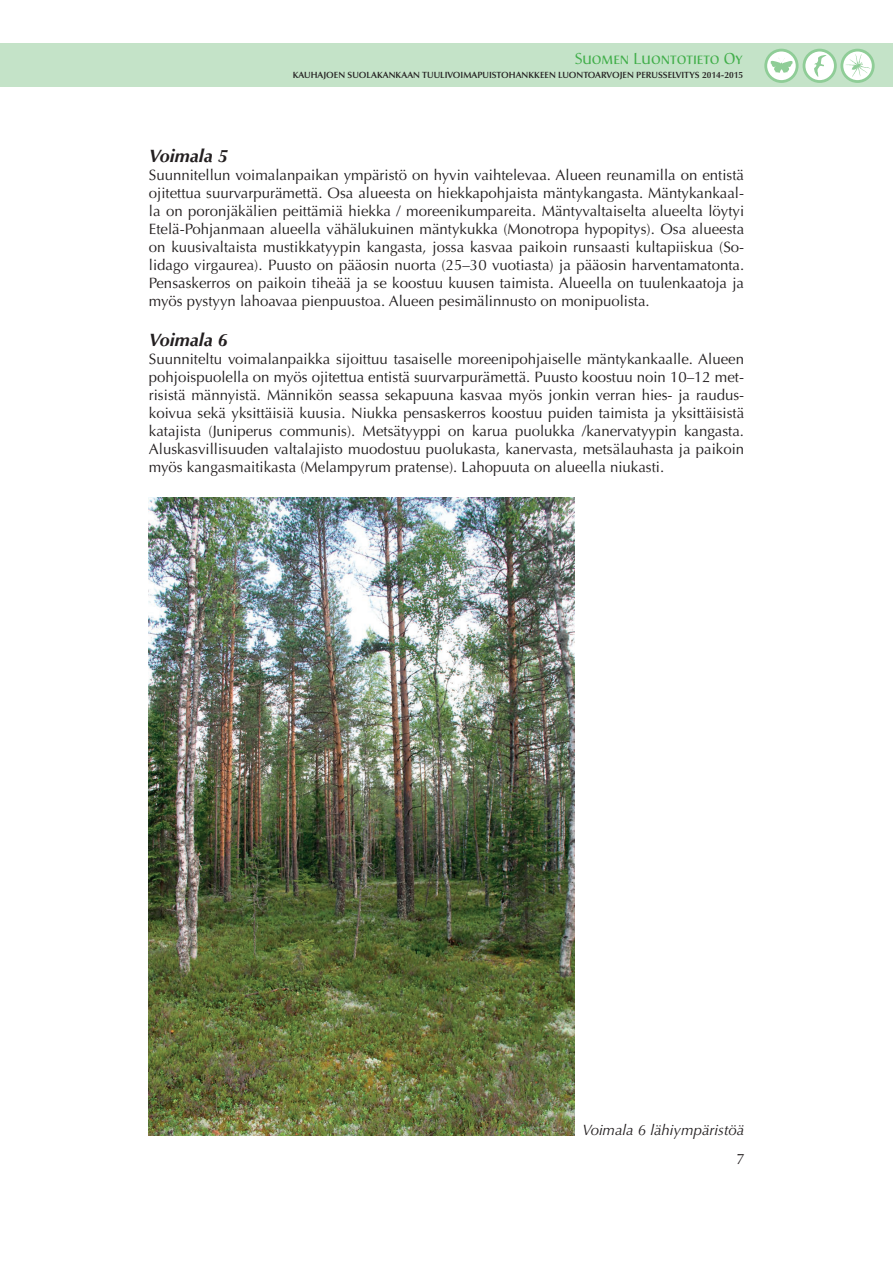
<style>
.page{position:relative;width:893px;height:1263px;background:#fff}
.page>*{position:absolute;margin:0;border:0;box-sizing:border-box;transform-origin:0 0}
.t1{font:italic 700 18px "Optima";color:#231f20}
.t2{font:15.6px "Christiana Regular SC";color:#40ae49}
.t3{font:15px/18px "Optima";color:#231f20;text-align:justify}
.t4{font:italic 15px "Optima";color:#231f20}
.t5{font:600 9px "Optima";color:#231f20}
</style>
<div class="page">
<div style="left:0;top:43px;width:893px;height:44px;background:#c4e3c8"></div>
<svg style="left:766px;top:50px;width:31px;height:32px"></svg>
<div style="left:764px;top:49px;width:34px;height:34px;border:3px solid #8fcd97;border-radius:50%"></div>
<svg style="left:771px;top:58px;width:22px;height:15px"></svg>
<svg style="left:842px;top:50px;width:31px;height:32px"></svg>
<div style="left:840px;top:49px;width:35px;height:34px;border:3px solid #8fcd97;border-radius:50%"></div>
<svg style="left:845px;top:54px;width:25px;height:23px"></svg>
<svg style="left:804px;top:50px;width:31px;height:32px"></svg>
<div style="left:803px;top:49px;width:34px;height:34px;border:3px solid #8fcd97;border-radius:50%"></div>
<svg style="left:814px;top:55px;width:12px;height:22px"></svg>
<img style="left:149px;top:498px;width:425px;height:637px">
<p class="t2" style="left:575px;top:49px;width:170px">Suomen Luontotieto Oy</p>
<p class="t5" style="left:293px;top:69px;width:452px">KAUHAJOEN SUOLAKANKAAN TUULIVOIMAPUISTOHANKKEEN LUONTOARVOJEN PERUSS ELVITYS 2014-2015</p>
<p class="t1" style="left:149px;top:145px;width:80px">Voimala 5</p>
<p class="t3" style="left:149px;top:166px;width:597px">Suunnitellun voimalanpaikan ympäristö on hyvin vaihtelevaa. Alueen reunamilla on entistä ojitettua suurvarpurämettä. Osa alueesta on hiekkapohjaista mäntykangasta. Mäntykankaal&shy;la on poronjäkälien peittämiä hiekka / moreenikumpareita. Mäntyvaltaiselta alueelta löytyi Etelä-Pohjanmaan alueella vähälukuinen mäntykukka (Monotropa hypopitys). Osa alueesta on kuusivaltaista mustikkatyypin kangasta, jossa kasvaa paikoin runsaasti kultapiiskua (So&shy;lidago virgaurea). Puusto on pääosin nuorta (25–30 vuotiasta) ja pääosin harventamatonta.<br>Pensaskerros on paikoin tiheää ja se koostuu kuusen taimista. Alueella on tuulenkaatoja ja myös pystyyn lahoavaa pienpuustoa. Alueen pesimälinnusto on monipuolista.</p>
<p class="t1" style="left:149px;top:329px;width:80px">Voimala 6</p>
<p class="t3" style="left:149px;top:350px;width:597px">Suunniteltu voimalanpaikka sijoittuu tasaiselle moreenipohjaiselle mäntykankaalle. Alueen pohjoispuolella on myös ojitettua entistä suurvarpurämettä. Puusto koostuu noin 10–12 met&shy;risistä männyistä. Männikön seassa sekapuuna kasvaa myös jonkin verran hies- ja raudus&shy;koivua sekä yksittäisiä kuusia. Niukka pensaskerros koostuu puiden taimista ja yksittäisistä katajista (Juniperus communis). Metsätyyppi on karua puolukka /kanervatyypin kangasta.<br>Aluskasvillisuuden valtalajisto muodostuu puolukasta, kanervasta, metsälauhasta ja paikoin myös kangasmaitikasta (Melampyrum pratense). Lahopuuta on alueella niukasti.</p>
<p class="t4" style="left:582px;top:1121px;width:163px">Voimala 6 lähiympäristöä</p>
<p class="t3" style="left:736px;top:1150px;width:10px">7</p>
</div>
